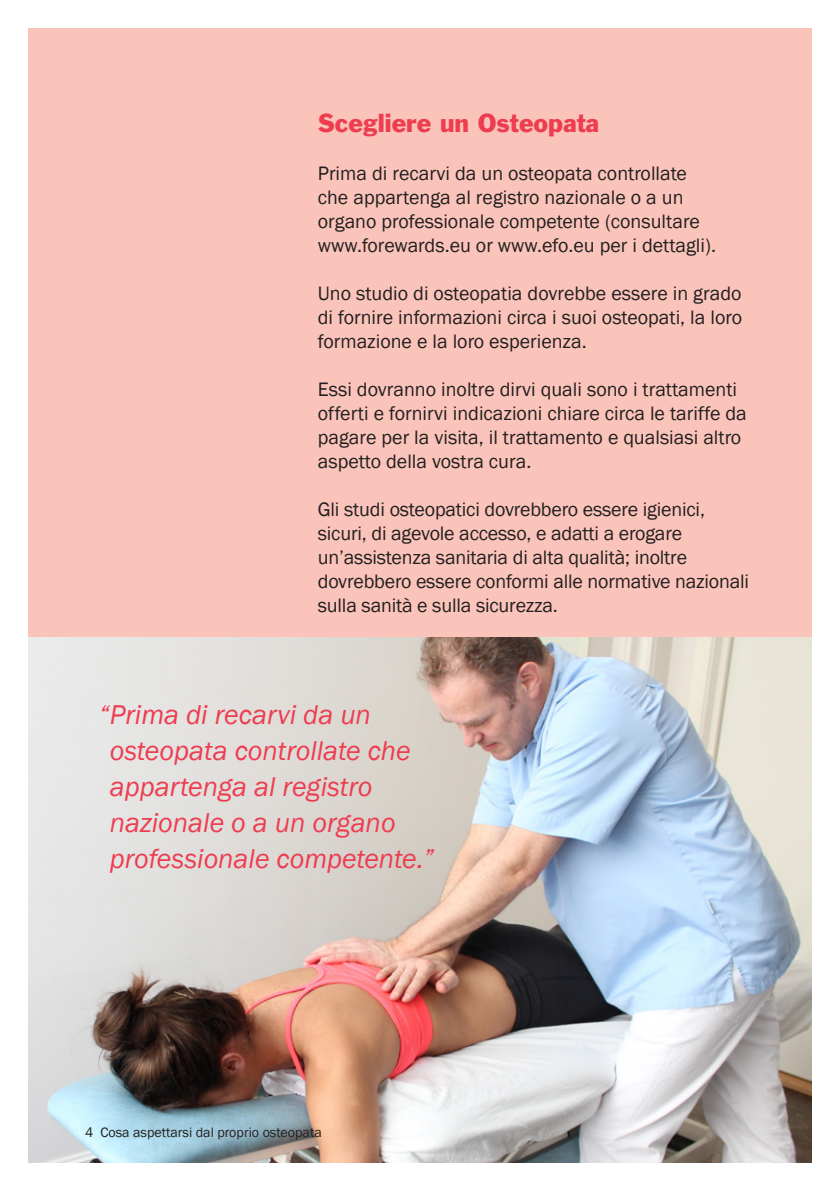
<style>
.page{position:relative;width:840px;height:1191px;background:#fff}
.page>*{position:absolute;margin:0;border:0;box-sizing:border-box;transform-origin:0 0}
.t1{font:italic 28px/36px "Franklin Gothic";color:#ee3d50}
.t2{font:24px "Franklin Gothic BT";color:#ee3d50}
.t3{font:20px/24px "Franklin Gothic";color:#231f20}
.t4{font:14px "Franklin Gothic";color:#231f20}
</style>
<div class="page">
<div style="left:28px;top:28px;width:783px;height:1134px;background:#fac4ba"></div>
<img style="left:28px;top:637px;width:783px;height:525px">
<p class="t2" style="left:317px;top:109px;width:283px">Scegliere un Osteopata</p>
<p class="t3" style="left:317px;top:161px;width:370px">Prima di recarvi da un osteopata controllate</p>
<p class="t3" style="left:317px;top:185px;width:399px">che appartenga al registro nazionale o a un organo professionale competente (consultare www.forewards.eu or www.efo.eu per i dettagli).</p>
<p class="t3" style="left:317px;top:281px;width:425px;text-align:justify">Uno studio di osteopatia dovrebbe essere in grado di fornire informazioni circa i suoi osteopati, la loro formazione e la loro esperienza.</p>
<p class="t3" style="left:317px;top:377px;width:430px">Essi dovranno inoltre dirvi quali sono i trattamenti offerti e fornirvi indicazioni chiare circa le tariffe da pagare per la visita, il trattamento e qualsiasi altro aspetto della vostra cura.</p>
<p class="t3" style="left:317px;top:497px;width:432px">Gli studi osteopatici dovrebbero essere igienici, sicuri, di agevole accesso, e adatti a erogare un’assistenza sanitaria di alta qualità; inoltre dovrebbero essere conformi alle normative nazionali sulla sanità e sulla sicurezza.</p>
<p class="t1" style="left:110px;top:697px;width:326px;text-indent:-10px">“Prima di recarvi da un osteopata controllate che appartenga al registro nazionale o a un organo professionale competente.”</p>
<p class="t4" style="left:85px;top:1123px;width:238px">4 Cosa aspettarsi dal proprio osteopata</p>
</div>
